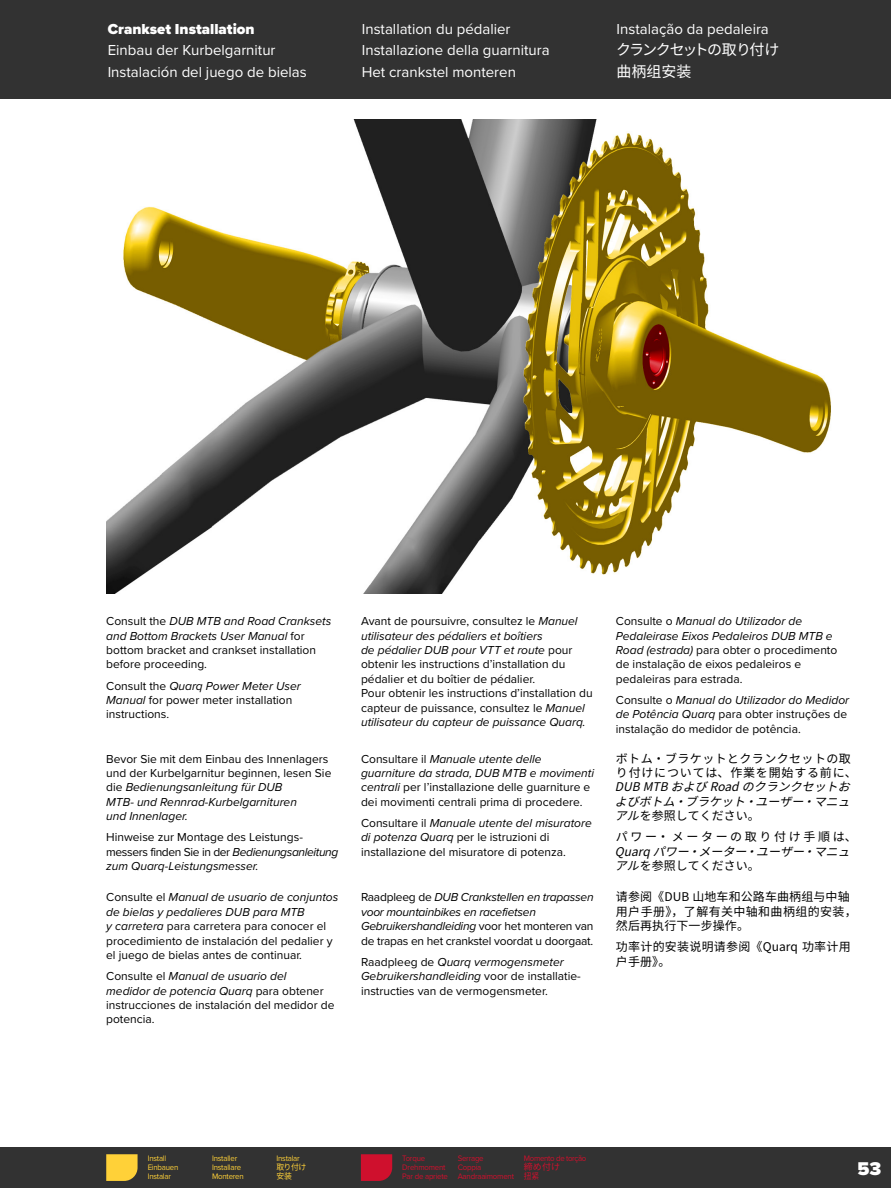
<style>
.page{position:relative;width:891px;height:1188px;background:#fff}
.page>*{position:absolute;margin:0;border:0;box-sizing:border-box;transform-origin:0 0}
.t1{font:900 19.2px "Proxima Nova";color:#fff}
.Header_Proxima_Nova{font:15px "Proxima Nova";color:#fff}
.Header_Proxima_Nova-2{font:900 15px "Proxima Nova";color:#fff}
.Header_Proxima_Nova-3{font:15px "Noto Sans CJ Kjp";letter-spacing:-.095em;color:#fff}
.Header_Proxima_Nova-4{font:15px "Noto Sans CJ Ksc";color:#fff}
.User_Manual_Text_-_N{font:12px/14.4px "Proxima Nova";color:#000}
.User_Manual_Text_-_N-2{font:italic 12px/14.4px "Proxima Nova";color:#000}
.j-bodytext{font:12px/14.4px "Noto Sans CJ Kjp";letter-spacing:.035em;color:#000}
.User_Manual_Text_-_N-3{font:12px/14.4px "Proxima Nova";letter-spacing:-.02em;color:#000}
.User_Manual_Text_-_N-4{font:italic 12px/14.4px "Proxima Nova";letter-spacing:-.02em;color:#000}
.c-bodytext{font:12px/14.4px "Noto Sans CJ Ksc";letter-spacing:.01em;color:#000}
.c-bodytext-2{font:12px/14.4px "Noto Sans CJ Ksc";letter-spacing:.03em;color:#000}
.j-masterText{font:9px "Noto Sans CJ Kjp";color:#cf102d}
.t2{font:8.25px "Proxima Nova";letter-spacing:-.025em;color:#cf102d;scale:.95 1}
.t3{font:8.25px "Proxima Nova";letter-spacing:-.025em;color:#ffd138;scale:.95 1}
.j-masterText-2{font:8.25px "Noto Sans CJ Kjp";color:#ffd138;scale:.95 1}
.c-masterText{font:8.25px "Noto Sans CJ Ksc";color:#ffd138;scale:.95 1}
.c-masterText-2{font:8.25px "Noto Sans CJ Ksc";color:#cf102d;scale:.95 1}
.s1{font-style:italic}
.s2{font-style:normal}
</style>
<div class="page">
<div style="left:0;top:1148px;width:891px;height:40px;background:#323232"></div>
<div style="left:0;top:0;width:891px;height:98px;background:#323232"></div>
<img style="left:106px;top:120px;width:725px;height:474px">
<svg style="left:106px;top:1154px;width:32px;height:27px"></svg>
<svg style="left:361px;top:1154px;width:31px;height:27px"></svg>
<p class="Header_Proxima_Nova-2" style="left:108px;top:17px;width:148px">Crankset Installation</p>
<p class="Header_Proxima_Nova" style="left:362px;top:17px;width:150px">Installation du pédalier</p>
<p class="Header_Proxima_Nova" style="left:617px;top:17px;width:154px">Instalação da pedaleira</p>
<p class="Header_Proxima_Nova" style="left:108px;top:39px;width:169px">Einbau der Kurbelgarnitur</p>
<p class="Header_Proxima_Nova" style="left:362px;top:39px;width:189px">Installazione della guarnitura</p>
<p class="Header_Proxima_Nova-3" style="left:616px;top:41px;width:165px">クランクセットの取り付け</p>
<p class="Header_Proxima_Nova" style="left:108px;top:61px;width:201px">Instalación del juego de bielas</p>
<p class="Header_Proxima_Nova" style="left:362px;top:61px;width:156px">Het crankstel monteren</p>
<p class="Header_Proxima_Nova-4" style="left:617px;top:63px;width:76px">曲柄组安装</p>
<p class="User_Manual_Text_-_N" style="left:106px;top:614px;width:227px">Consult the <span class="s1">DUB MTB and Road Cranksets and Bottom Brackets User Manual</span> for bottom bracket and crankset installation before proceeding.</p>
<p class="User_Manual_Text_-_N" style="left:106px;top:678px;width:196px">Consult the <span class="s1">Quarq Power Meter User<br>Manual</span> for power meter installation instructions.</p>
<p class="User_Manual_Text_-_N" style="left:106px;top:751px;width:227px">Bevor Sie mit dem Einbau des Innenlagers und der Kurbelgarnitur beginnen, lesen Sie die <span class="s1">Bedienungsanleitung für DUB</span></p>
<p class="User_Manual_Text_-_N-2" style="left:106px;top:794px;width:192px">MTB- und Rennrad-Kurbelgarnituren</p>
<p class="User_Manual_Text_-_N-2" style="left:106px;top:808px;width:83px">und Innenlager.</p>
<p class="User_Manual_Text_-_N" style="left:106px;top:830px;width:234px">Hinweise zur Montage des Leistungs&shy;messers finden Sie in der <span class="s1">Bedienungsanleitung zum Quarq-Leistungsmesser.</span></p>
<p class="User_Manual_Text_-_N-2" style="left:106px;top:890px;width:234px"><span class="s2">Consulte el</span> Manual de usuario de conjuntos de bielas y pedalieres DUB para MTB</p>
<p class="User_Manual_Text_-_N" style="left:106px;top:918px;width:228px"><span class="s1">y carretera</span> para carretera para conocer el procedimiento de instalación del pedalier y el juego de bielas antes de continuar.</p>
<p class="User_Manual_Text_-_N" style="left:106px;top:968px;width:230px">Consulte el <span class="s1">Manual de usuario del<br>medidor de potencia Quarq</span> para obtener instrucciones de instalación del medidor de potencia.</p>
<p class="User_Manual_Text_-_N-2" style="left:361px;top:614px;width:218px"><span class="s2">Avant de poursuivre, consultez le</span> Manuel utilisateur des pédaliers et boîtiers</p>
<p class="User_Manual_Text_-_N" style="left:361px;top:642px;width:213px"><span class="s1">de pédalier DUB pour VTT et route</span> pour obtenir les instructions d’installation du pédalier et du boîtier de pédalier.</p>
<p class="User_Manual_Text_-_N" style="left:361px;top:686px;width:233px">Pour obtenir les instructions d’installation du capteur de puissance, consultez le <span class="s1">Manuel utilisateur du capteur de puissance Quarq.</span></p>
<p class="User_Manual_Text_-_N-2" style="left:361px;top:751px;width:235px"><span class="s2">Consultare il</span> Manuale utente delle guarniture da strada, DUB MTB e movimenti</p>
<p class="User_Manual_Text_-_N" style="left:361px;top:780px;width:231px"><span class="s1">centrali</span> per l’installazione delle guarniture e dei movimenti centrali prima di procedere.</p>
<p class="User_Manual_Text_-_N" style="left:361px;top:815px;width:232px">Consultare il <span class="s1">Manuale utente del misuratore di potenza Quarq</span> per le istruzioni di installazione del misuratore di potenza.</p>
<p class="User_Manual_Text_-_N-4" style="left:361px;top:890px;width:234px"><span class="s2">Raadpleeg de</span> DUB Crankstellen en trapassen voor mountainbikes en racefietsen</p>
<p class="User_Manual_Text_-_N-3" style="left:361px;top:918px;width:234px"><span class="s1">Gebruikershandleiding</span> voor het monteren van de trapas en het crankstel voordat u doorgaat.</p>
<p class="User_Manual_Text_-_N" style="left:361px;top:954px;width:221px">Raadpleeg de <span class="s1">Quarq vermogensmeter<br>Gebruikershandleiding</span> voor de installatie&shy;instructies van de vermogensmeter.</p>
<p class="User_Manual_Text_-_N" style="left:616px;top:614px;width:223px">Consulte o <span class="s1">Manual do Utilizador de Pedaleirase Eixos Pedaleiros DUB MTB e Road (estrada)</span> para obter o procedimento de instalação de eixos pedaleiros e pedaleiras para estrada.</p>
<p class="User_Manual_Text_-_N" style="left:616px;top:692px;width:235px">Consulte o <span class="s1">Manual do Utilizador do Medidor de Potência Quarq</span> para obter instruções de instalação do medidor de potência.</p>
<p class="j-bodytext" style="left:615px;top:751px;width:244px">ボトム・ブラケットとクランクセットの取り付けについては、作業を開始する前に、<br><span class="s1">DUBMTBおよび Roadのクランクセットおよびボトム・ブラケット・ユーザー・マニュアル</span>を参照してください。</p>
<p class="j-bodytext" style="left:615px;top:830px;width:244px;text-align:justify">パワー・メーターの取り付け手順は、<span class="s1">Quarq パワー・メーター・ユーザー・マニュアル</span>を参照してください。</p>
<p class="c-bodytext" style="left:616px;top:890px;width:235px">请参阅《DUB 山地车和公路车曲柄组与中轴</p>
<p class="c-bodytext-2" style="left:616px;top:904px;width:242px">用户手册》，了解有关中轴和曲柄组的安装，然后再执行下一步操作。</p>
<p class="c-bodytext" style="left:616px;top:940px;width:236px">功率计的安装说明请参阅《Quarq 功率计用户手册》。</p>
<p class="t3" style="left:148px;top:1152px;width:21px">Install</p>
<p class="t3" style="left:212px;top:1152px;width:28px">Installer</p>
<p class="t3" style="left:276px;top:1152px;width:26px">Instalar</p>
<p class="t3" style="left:148px;top:1161px;width:34px">Einbauen</p>
<p class="t3" style="left:212px;top:1161px;width:32px">Installare</p>
<p class="j-masterText-2" style="left:276px;top:1162px;width:33px">取り付け</p>
<p class="t3" style="left:148px;top:1170px;width:26px">Instalar</p>
<p class="t3" style="left:212px;top:1170px;width:35px">Monteren</p>
<p class="c-masterText" style="left:276px;top:1171px;width:18px">安装</p>
<p class="t2" style="left:402px;top:1152px;width:26px">Torque</p>
<p class="t2" style="left:458px;top:1152px;width:29px">Serrage</p>
<p class="t2" style="left:524px;top:1152px;width:67px">Momento de torção</p>
<p class="t2" style="left:402px;top:1161px;width:47px">Drehmoment</p>
<p class="t2" style="left:458px;top:1161px;width:26px">Coppia</p>
<p class="j-masterText" style="left:524px;top:1162px;width:38px">締め付け</p>
<p class="t2" style="left:402px;top:1170px;width:50px">Par de apriete</p>
<p class="t2" style="left:458px;top:1170px;width:61px">Aandraaimoment</p>
<p class="c-masterText-2" style="left:524px;top:1171px;width:18px">扭紧</p>
<h1 class="t1" style="left:857px;top:1154px;width:25px">53</h1>
</div>
